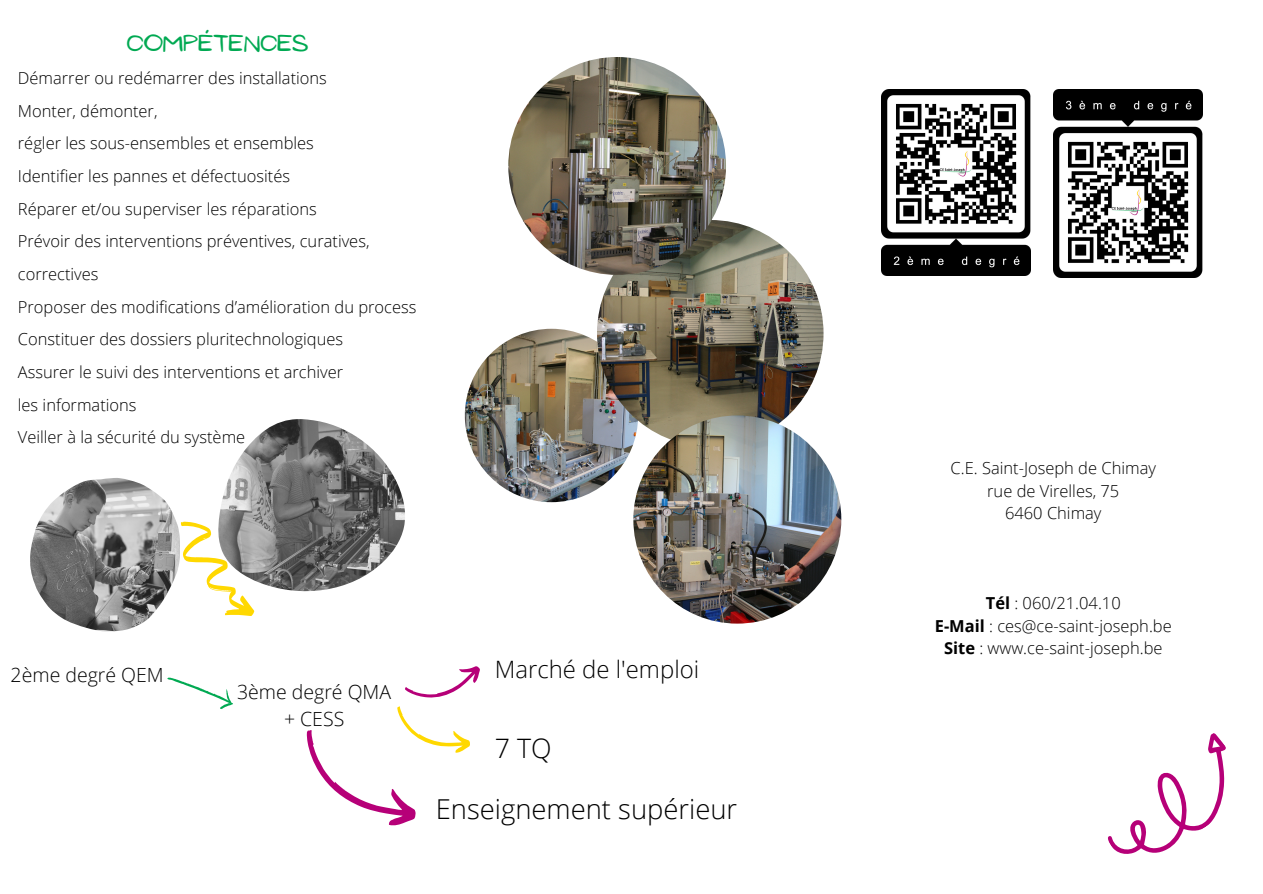
<style>
.page{position:relative;width:1263px;height:894px;background:#fff}
.page>*{position:absolute;margin:0;border:0;box-sizing:border-box;transform-origin:0 0}
.t1{font:300 27.45px "Open Sans";color:#000}
.t2{font:300 26.7px "Open Sans";color:#000}
.t3{font:300 24px "Open Sans";color:#000}
.t4{font:21px "NF Ananias Regular";color:#00a952}
.t5{font:300 19.5px "Open Sans";color:#000}
.t6{font:300 16.5px "Open Sans";color:#000}
.s1{font-weight:700}
</style>
<div class="page">
<svg style="left:167px;top:677px;width:66px;height:32px"></svg>
<svg style="left:180px;top:521px;width:75px;height:95px"></svg>
<img style="left:217px;top:419px;width:188px;height:172px">
<img style="left:30px;top:478px;width:150px;height:153px">
<svg style="left:1108px;top:733px;width:118px;height:121px"></svg>
<svg style="left:306px;top:666px;width:174px;height:160px"></svg>
<img style="left:1053px;top:89px;width:150px;height:188px">
<img style="left:882px;top:89px;width:148px;height:186px">
<img style="left:465px;top:329px;width:173px;height:173px;border-radius:50%">
<img style="left:597px;top:220px;width:226px;height:226px;border-radius:50%">
<img style="left:508px;top:57px;width:218px;height:218px;border-radius:50%">
<img style="left:633px;top:415px;width:208px;height:208px;border-radius:50%">
<p class="t4" style="left:126px;top:31px;width:183px">COMPÉTENCES</p>
<p class="t6" style="left:18px;top:66px;width:311px">Démarrer ou redémarrer des installations</p>
<p class="t6" style="left:18px;top:99px;width:141px">Monter, démonter,</p>
<p class="t6" style="left:18px;top:132px;width:298px">régler les sous-ensembles et ensembles</p>
<p class="t6" style="left:18px;top:164px;width:274px">Identifier les pannes et défectuosités</p>
<p class="t6" style="left:18px;top:197px;width:300px">Réparer et/ou superviser les réparations</p>
<p class="t6" style="left:18px;top:229px;width:353px">Prévoir des interventions préventives, curatives,</p>
<p class="t6" style="left:18px;top:262px;width:82px">correctives</p>
<p class="t6" style="left:18px;top:295px;width:400px">Proposer des modifications d’amélioration du process</p>
<p class="t6" style="left:18px;top:327px;width:327px">Constituer des dossiers pluritechnologiques</p>
<p class="t6" style="left:18px;top:360px;width:327px">Assurer le suivi des interventions et archiver</p>
<p class="t6" style="left:18px;top:393px;width:120px">les informations</p>
<p class="t6" style="left:18px;top:425px;width:229px">Veiller à la sécurité du système</p>
<p class="t5" style="left:11px;top:661px;width:155px">2ème degré QEM</p>
<p class="t5" style="left:237px;top:678px;width:156px">3ème degré QMA</p>
<p class="t5" style="left:284px;top:705px;width:62px">+ CESS</p>
<p class="t3" style="left:495px;top:652px;width:206px">Marché de l'emploi</p>
<p class="t2" style="left:495px;top:729px;width:58px">7 TQ</p>
<p class="t1" style="left:436px;top:789px;width:303px">Enseignement supérieur</p>
<p class="t6" style="left:951px;top:456px;width:207px">C.E. Saint-Joseph de Chimay</p>
<p class="t6" style="left:987px;top:479px;width:134px">rue de Virelles, 75</p>
<p class="t6" style="left:1005px;top:501px;width:98px">6460 Chimay</p>
<p class="t6" style="left:986px;top:591px;width:136px"><span class="s1">Tél</span> : 060/21.04.10</p>
<p class="t6" style="left:935px;top:614px;width:239px"><span class="s1">E-Mail</span> : ces@ce-saint-joseph.be</p>
<p class="t6" style="left:944px;top:636px;width:220px"><span class="s1">Site</span> : www.ce-saint-joseph.be</p>
</div>
